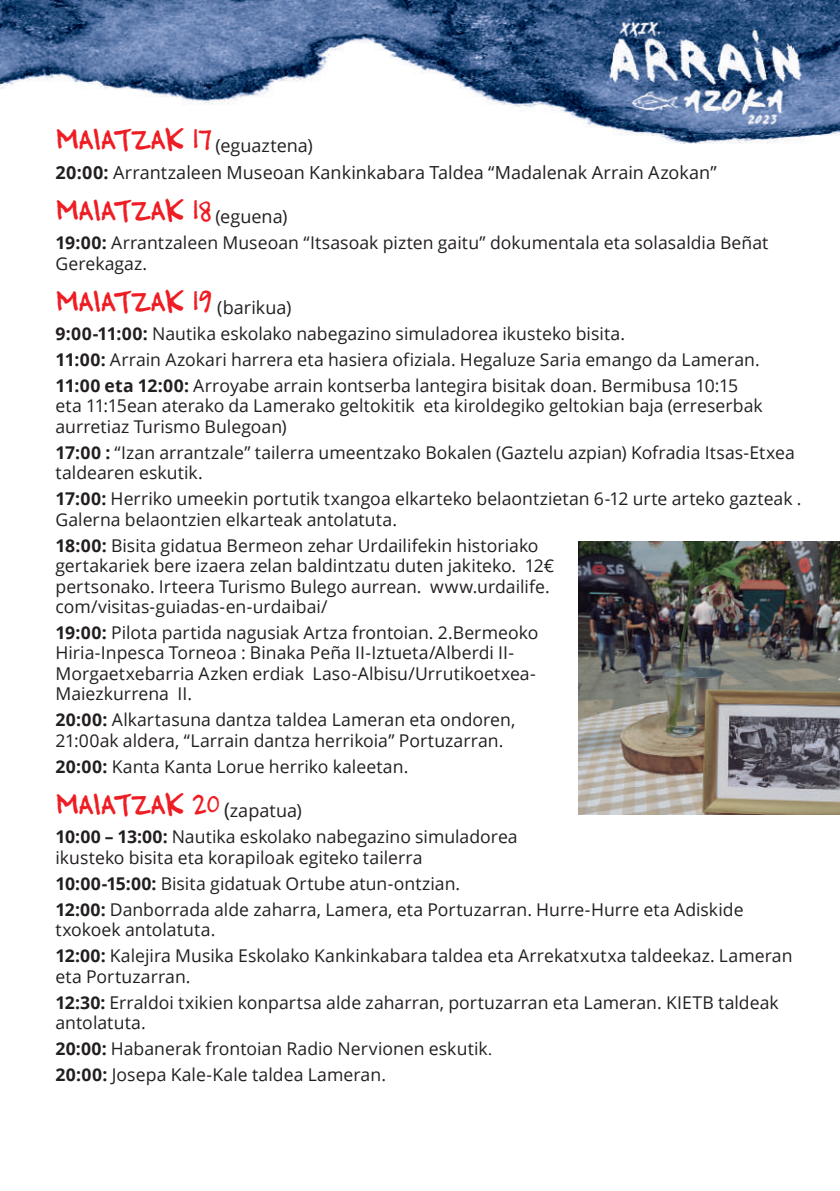
<style>
.page{position:relative;width:840px;height:1191px;background:#fff}
.page>*{position:absolute;margin:0;border:0;box-sizing:border-box;transform-origin:0 0}
.t1{font:32px "Ampersand";letter-spacing:-.035em;color:#ee1d23}
.t2{font:18px/26.6px "Open Sans";color:#231f20}
.t3{font:17.6px/20.4px "Open Sans";color:#231f20}
.s1{font-family:"Ampersand";font-size:32px;color:#ee1d23}
.s2{font-weight:700}
.s3{font-family:"Open Sans";font-size:18px;color:#231f20}
.s4{font-family:"Open Sans";font-size:20px;color:#231f20}
.s5{font-family:"Minion Pro"}
</style>
<div class="page">
<img style="left:0;top:0;width:839px;height:144px">
<img style="left:578px;top:541px;width:261px;height:273px">
<p class="t2" style="left:55px;top:132px;width:662px"><span class="s1">MAIATZAK 17</span> (eguaztena)<br><span class="s2">20:00:</span> Arrantzaleen Museoan Kankinkabara Taldea “Madalenak Arrain Azokan”</p>
<h1 class="t1" style="left:55px;top:195px;width:233px">MAIATZAK 18 <span class="s3">(eguena)</span></h1>
<p class="t3" style="left:55px;top:231px;width:714px;line-height:21px"><span class="s2">19:00:</span> Arrantzaleen Museoan “Itsasoak pizten gaitu” dokumentala eta solasaldia Beñat<br>Gerekagaz.</p>
<h1 class="t1" style="left:55px;top:286px;width:237px">MAIATZAK 19 <span class="s3">(barikua)</span></h1>
<p class="t3" style="left:55px;top:320px;width:705px;line-height:26px"><span class="s2">9:00-11:00:</span> Nautika eskolako nabegazino simuladorea ikusteko bisita.<br><span class="s2">11:00:</span> Arrain Azokari harrera eta hasiera ofiziala. Hegaluze Saria emango da Lameran.<br><span class="s2">11:00 eta 12:00:</span> Arroyabe arrain kontserba lantegira bisitak doan. Bermibusa 10:15</p>
<p class="t3" style="left:55px;top:395px;width:708px">eta 11:15ean aterako da Lamerako geltokitik eta kiroldegiko geltokian baja (erreserbak aurretiaz Turismo Bulegoan)</p>
<p class="t3" style="left:55px;top:442px;width:740px"><span class="s2">17:00 :</span> “Izan arrantzale” tailerra umeentzako Bokalen (Gaztelu azpian) Kofradia Itsas-Etxea taldearen eskutik.</p>
<p class="t3" style="left:55px;top:488px;width:747px"><span class="s2">17:00:</span> Herriko umeekin portutik txangoa elkarteko belaontzietan 6-12 urte arteko gazteak .<br>Galerna belaontzien elkarteak antolatuta.</p>
<p class="t3" style="left:55px;top:534px;width:500px"><span class="s2">18:00:</span> Bisita gidatua Bermeon zehar Urdailifekin historiako gertakariek bere izaera zelan baldintzatu duten jakiteko. 12€ pertsonako. Irteera Turismo Bulego aurrean. www.urdailife. com/visitas-guiadas-en-urdaibai/</p>
<p class="t3" style="left:55px;top:622px;width:484px"><span class="s2">19:00:</span> Pilota partida nagusiak Artza frontoian. 2.Bermeoko Hiria-Inpesca Torneoa : Binaka Peña II-Iztueta/Alberdi II-Morgaetxebarria Azken erdiak Laso-Albisu/Urrutikoetxea-Maiezkurrena II.</p>
<p class="t3" style="left:55px;top:709px;width:461px"><span class="s2">20:00:</span> Alkartasuna dantza taldea Lameran eta ondoren,<br>21:00ak aldera, “Larrain dantza herrikoia” Portuzarran.</p>
<p class="t3" style="left:55px;top:756px;width:354px"><span class="s2">20:00:</span> Kanta Kanta Lorue herriko kaleetan.</p>
<h1 class="t1" style="left:55px;top:789px;width:248px">MAIATZAK 20 <span class="s4">(</span><span class="s3">zapatua)</span></h1>
<p class="t3" style="left:55px;top:826px;width:463px"><span class="s2">10:00 – 13:00:</span> Nautika eskolako nabegazino simuladorea ikusteko bisita eta korapiloak egiteko tailerra</p>
<p class="t3" style="left:55px;top:870px;width:689px;line-height:26px"><span class="s2">10:00-15:00:</span> Bisita gidatuak Ortube atun-ontzian.<br><span class="s2">12:00:</span> Danborrada alde zaharra, Lamera, eta Portuzarran. Hurre-Hurre eta Adiskide</p>
<p class="t3" style="left:55px;top:916px;width:738px;line-height:26px">txokoek antolatuta.<br><span class="s2">12:00:</span> Kalejira Musika Eskolako Kankinkabara taldea eta Arrekatxutxa taldeekaz. Lameran</p>
<p class="t3" style="left:55px;top:962px;width:724px;line-height:26px">eta Portuzarran.<br><span class="s2">12:30:</span> Erraldoi txikien konpartsa alde zaharran, portuzarran eta Lameran. KIETB taldeak</p>
<p class="t3" style="left:55px;top:1009px;width:438px;line-height:26px">antolatuta.<br><span class="s2">20:00:</span> Habanerak frontoian Radio Nervionen eskutik<span class="s5">.<br></span><span class="s2">20:00:</span> Josepa Kale-Kale taldea Lameran.</p>
</div>
